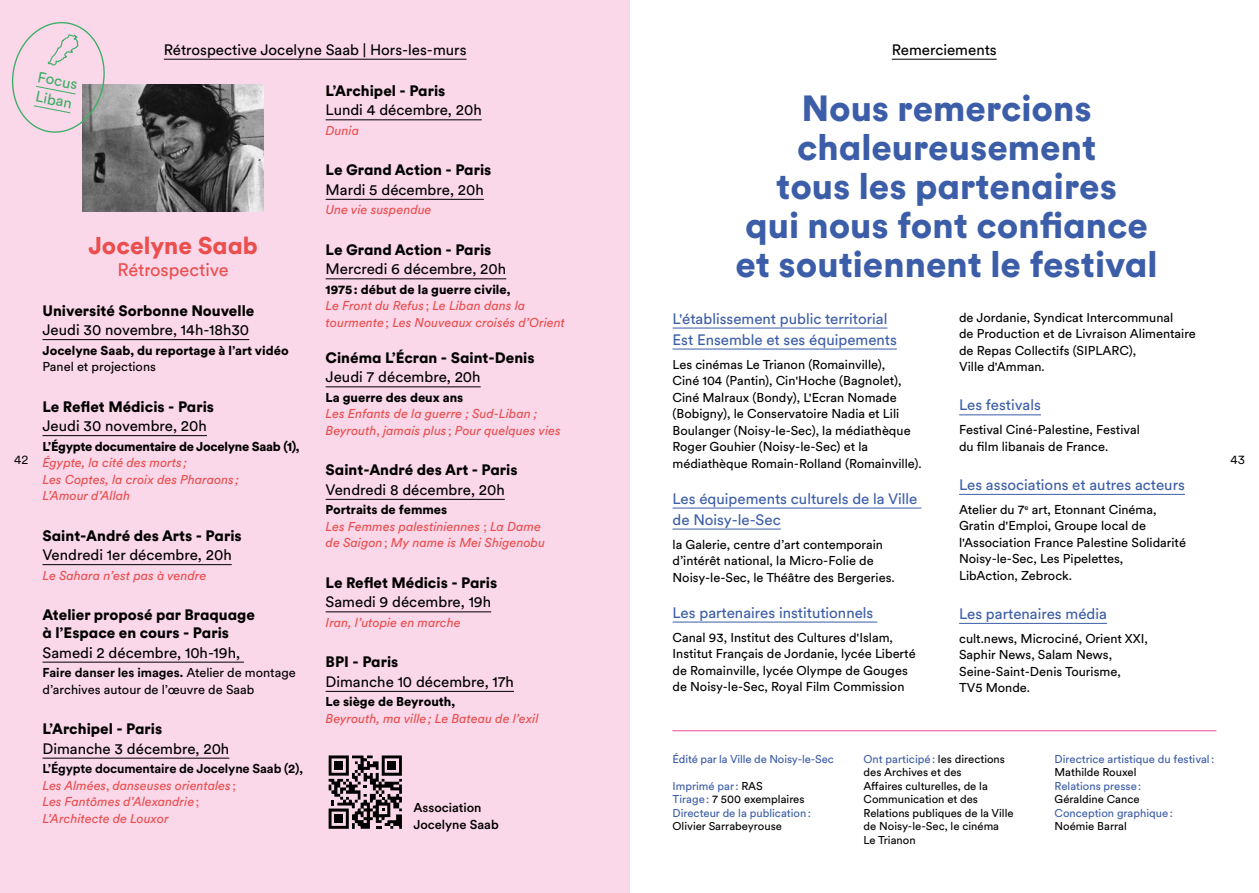
<style>
.page{position:relative;width:1259px;height:893px;background:#fff}
.page>*{position:absolute;margin:0;border:0;box-sizing:border-box;transform-origin:0 0}
.t1{font:900 36px/39px "Circular XX";color:#3c5da8;text-align:center}
.t2{font:900 24px "Circular XX";color:#ea4e4d}
.t3{font:18px "Circular XX";color:#ea4e4d}
.t4{font:15px "Circular XX";color:#000}
.t5{font:900 15px/18px "Circular XX";color:#000}
.t6{font:15px/21px "Circular XX";color:#3c5da8}
.t7{font:15px/19.5px "Circular XX";color:#3cae66}
.t8{font:12.75px/16.5px "Circular XX";color:#000}
.t9{font:italic 12.75px/16.5px "Circular XX";color:#ea4e4d}
.t10{font:900 12.75px "Circular XX";color:#000}
.t11{font:900 12.75px "Circular XX";letter-spacing:-.02em;color:#000}
.t12{font:500 12.75px/16.5px "Circular XX";color:#000}
.t13{font:12.75px "Circular XX";color:#000}
.t14{font:11.25px/13.5px "Circular XX";color:#000}
.t15{font:11.25px/13.5px "Circular XX";color:#3c5da8}
.s1{font-weight:900;font-style:normal;color:#000}
.s2{font-style:normal}
.s3{font-weight:700}
.s4{font-weight:700;font-style:normal;color:#000}
.s5{color:#000}
.s6{color:#3c5da8}
</style>
<div class="page">
<div style="left:0;top:0;width:629px;height:893px;background:#fad7e9"></div>
<hr style="left:891px;top:59px;width:105px;height:1px;background:#000">
<hr style="left:672px;top:328px;width:215px;height:1px;background:#3c5da8">
<hr style="left:672px;top:349px;width:225px;height:1px;background:#3c5da8">
<hr style="left:672px;top:508px;width:249px;height:1px;background:#3c5da8">
<hr style="left:672px;top:529px;width:109px;height:1px;background:#3c5da8">
<hr style="left:672px;top:622px;width:205px;height:1px;background:#3c5da8">
<hr style="left:959px;top:414px;width:82px;height:1px;background:#3c5da8">
<hr style="left:959px;top:494px;width:226px;height:1px;background:#3c5da8">
<hr style="left:959px;top:623px;width:148px;height:1px;background:#3c5da8">
<hr style="left:672px;top:730px;width:544px;height:1px;background:#ec619f">
<hr style="left:43px;top:339px;width:206px;height:1px;background:#000">
<hr style="left:43px;top:435px;width:164px;height:1px;background:#000">
<hr style="left:43px;top:564px;width:189px;height:1px;background:#000">
<hr style="left:43px;top:662px;width:201px;height:1px;background:#000">
<hr style="left:43px;top:758px;width:186px;height:1px;background:#000">
<hr style="left:326px;top:119px;width:156px;height:1px;background:#000">
<hr style="left:326px;top:199px;width:158px;height:1px;background:#000">
<hr style="left:326px;top:278px;width:180px;height:1px;background:#000">
<hr style="left:326px;top:386px;width:155px;height:1px;background:#000">
<hr style="left:326px;top:499px;width:179px;height:1px;background:#000">
<hr style="left:326px;top:611px;width:165px;height:1px;background:#000">
<hr style="left:326px;top:691px;width:188px;height:1px;background:#000">
<hr style="left:164px;top:59px;width:302px;height:1px;background:#000">
<img style="left:83px;top:85px;width:181px;height:126px">
<svg style="left:11px;top:22px;width:99px;height:114px"></svg>
<svg style="left:329px;top:755px;width:73px;height:74px"></svg>
<p class="t4" style="left:164px;top:39px;width:304px">Rétrospective Jocelyne Saab | Hors-les-murs</p>
<p class="t4" style="left:891px;top:39px;width:106px">Remerciements</p>
<p class="t7" style="left:40px;top:67px;width:42px;rotate:11deg">Focus<br>Liban</p>
<p class="t5" style="left:326px;top:81px;width:121px">L’Archipel - Paris</p>
<p class="t4" style="left:326px;top:100px;width:158px">Lundi 4 décembre, 20h</p>
<p class="t9" style="left:326px;top:122px;width:35px">Dunia</p>
<p class="t5" style="left:326px;top:160px;width:167px">Le Grand Action - Paris</p>
<p class="t4" style="left:326px;top:179px;width:160px">Mardi 5 décembre, 20h</p>
<p class="t9" style="left:326px;top:201px;width:107px">Une vie suspendue</p>
<p class="t5" style="left:326px;top:240px;width:167px">Le Grand Action - Paris</p>
<p class="t4" style="left:326px;top:259px;width:182px">Mercredi 6 décembre, 20h</p>
<p class="t9" style="left:326px;top:281px;width:241px"><span class="s1">1975: début de la guerre civile,<br></span>Le Front du Refus <span class="s2">;</span> Le Liban dans la tourmente<span class="s2">;</span> Les Nouveaux croisés d’Orient</p>
<p class="t5" style="left:326px;top:348px;width:210px">Cinéma L’Écran - Saint-Denis</p>
<p class="t4" style="left:326px;top:367px;width:156px">Jeudi 7 décembre, 20h</p>
<p class="t10" style="left:326px;top:388px;width:139px">La guerre des deux ans</p>
<p class="t9" style="left:326px;top:405px;width:237px">Les Enfants de la guerre ; Sud-Liban ;<br>Beyrouth<span class="s2">,</span> jamais plus <span class="s2">;</span> Pour quelques vies</p>
<p class="t5" style="left:326px;top:460px;width:193px">Saint-André des Art - Paris</p>
<p class="t4" style="left:326px;top:479px;width:181px">Vendredi 8 décembre, 20h</p>
<p class="t9" style="left:326px;top:501px;width:221px"><span class="s1">Portraits de femmes<br></span>Les Femmes palestiniennes <span class="s2">;</span> La Dame de Saigon<span class="s2">;</span> My name is Mei Shigenobu</p>
<p class="t5" style="left:326px;top:573px;width:173px">Le Reflet Médicis - Paris</p>
<p class="t4" style="left:326px;top:592px;width:167px">Samedi 9 décembre, 19h</p>
<p class="t9" style="left:326px;top:614px;width:137px">Iran, l’utopie en marche</p>
<p class="t5" style="left:326px;top:652px;width:74px">BPI - Paris</p>
<p class="t4" style="left:326px;top:671px;width:190px">Dimanche 10 décembre, 17h</p>
<p class="t10" style="left:326px;top:693px;width:131px">Le siège de Beyrouth,</p>
<p class="t9" style="left:326px;top:710px;width:214px">Beyrouth, ma ville; Le Bateau de l’exil</p>
<h1 class="t1" style="left:735px;top:88px;width:423px">Nous remercions chaleureusement<br>tous les partenaires<br>qui nous font confiance et soutiennent le festival</h1>
<h2 class="t2" style="left:88px;top:229px;width:171px">Jocelyne Saab</h2>
<h3 class="t3" style="left:118px;top:258px;width:113px">Rétrospective</h3>
<p class="t5" style="left:43px;top:301px;width:213px">Université Sorbonne Nouvelle</p>
<p class="t4" style="left:43px;top:320px;width:208px">Jeudi 30 novembre, 14h-18h30</p>
<p class="t10" style="left:43px;top:341px;width:248px">Jocelyne Saab, du reportage à l’art vidéo</p>
<p class="t8" style="left:43px;top:358px;width:115px">Panel et projections</p>
<p class="t5" style="left:43px;top:397px;width:173px">Le Reflet Médicis - Paris</p>
<p class="t4" style="left:43px;top:416px;width:166px">Jeudi 30 novembre, 20h</p>
<p class="t11" style="left:43px;top:437px;width:259px">L’Égypte documentaire de Jocelyne Saab (1),</p>
<p class="t9" style="left:43px;top:454px;width:198px">Égypte, la cité des morts ;<br>Les Coptes, la croix des Pharaons ;<br>L’Amour d’Allah</p>
<p class="t5" style="left:43px;top:526px;width:201px">Saint-André des Arts - Paris</p>
<p class="t4" style="left:43px;top:545px;width:191px">Vendredi 1er décembre, 20h</p>
<p class="t9" style="left:43px;top:566px;width:165px">Le Sahara n’est pas à vendre</p>
<p class="t5" style="left:43px;top:605px;width:214px">Atelier proposé par Braquage à l’Espace en cours - Paris</p>
<p class="t4" style="left:43px;top:642px;width:199px">Samedi 2 décembre, 10h-19h,</p>
<p class="t8" style="left:43px;top:664px;width:255px"><span class="s3">Faire danser les images.</span> Atelier de montage d’archives autour de l’œuvre de Saab</p>
<p class="t5" style="left:43px;top:719px;width:121px">L’Archipel - Paris</p>
<p class="t4" style="left:43px;top:738px;width:188px">Dimanche 3 décembre, 20h</p>
<p class="t9" style="left:43px;top:760px;width:262px"><span class="s4">L’Égypte documentaire de Jocelyne Saab (2), </span>Les Almées<span class="s2">,</span> danseuses orientales <span class="s2">;<br></span>Les Fantômes d’Alexandrie<span class="s2">;<br></span>L’Architecte de Louxor</p>
<p class="t8" style="left:959px;top:309px;width:238px">de Jordanie, Syndicat Intercommunal<br>de Production et de Livraison Alimentaire de Repas Collectifs (SIPLARC),<br>Ville d'Amman.</p>
<p class="t6" style="left:959px;top:394px;width:83px">Les festivals</p>
<p class="t8" style="left:959px;top:421px;width:182px">Festival Ciné-Palestine, Festival du film libanais de France.</p>
<p class="t6" style="left:959px;top:473px;width:227px">Les associations et autres acteurs</p>
<p class="t8" style="left:959px;top:501px;width:228px">Atelier du 7<sup>e</sup> art, Etonnant Cinéma, Gratin d'Emploi, Groupe local de l'Association France Palestine Solidarité Noisy-le-Sec, Les Pipelettes,<br>LibAction, Zebrock.</p>
<p class="t6" style="left:959px;top:602px;width:149px">Les partenaires média</p>
<p class="t8" style="left:959px;top:630px;width:190px">cult.news, Microciné, Orient XXI,<br>Saphir News, Salam News,<br>Seine-Saint-Denis Tourisme,<br>TV5 Monde.</p>
<p class="t6" style="left:672px;top:307px;width:226px">L'établissement public territorial<br>Est Ensemble et ses équipements</p>
<p class="t8" style="left:672px;top:355px;width:250px">Les cinémas Le Trianon (Romainville),<br>Ciné 104 (Pantin), Cin'Hoche (Bagnolet), Ciné Malraux (Bondy), L'Ecran Nomade (Bobigny), le Conservatoire Nadia et Lili Boulanger (Noisy-le-Sec), la médiathèque Roger Gouhier (Noisy-le-Sec) et la médiathèque Romain-Rolland (Romainville).</p>
<p class="t6" style="left:672px;top:487px;width:246px">Les équipements culturels de la Ville de Noisy-le-Sec</p>
<p class="t8" style="left:672px;top:535px;width:224px">la Galerie, centre d’art contemporain d’intérêt national, la Micro-Folie de<br>Noisy-le-Sec, le Théâtre des Bergeries.</p>
<p class="t6" style="left:672px;top:601px;width:202px">Les partenaires institutionnels</p>
<p class="t8" style="left:672px;top:628px;width:245px">Canal 93, Institut des Cultures d'Islam, Institut Français de Jordanie, lycée Liberté de Romainville, lycée Olympe de Gouges de Noisy-le-Sec, Royal Film Commission</p>
<p class="t13" style="left:14px;top:451px;width:16px">42</p>
<p class="t13" style="left:1230px;top:451px;width:16px">43</p>
<p class="t15" style="left:672px;top:751px;width:163px">Édité par la Ville de Noisy-le-Sec</p>
<p class="t15" style="left:672px;top:778px;width:140px">Imprimé par: <span class="s5">RAS<br></span>Tirage: <span class="s5">7 500 exemplaires<br></span>Directeur de la publication:</p>
<p class="t14" style="left:672px;top:819px;width:111px">Olivier Sarrabeyrouse</p>
<p class="t14" style="left:863px;top:751px;width:151px"><span class="s6">Ont participé:</span> les directions des Archives et des<br>Affaires culturelles, de la<br>Communication et des<br>Relations publiques de la Ville de Noisy-le-Sec, le cinéma<br>Le Trianon</p>
<p class="t15" style="left:1054px;top:751px;width:161px">Directrice artistique du festival:</p>
<p class="t14" style="left:1054px;top:765px;width:83px">Mathilde Rouxel</p>
<p class="t15" style="left:1054px;top:778px;width:88px">Relations presse:</p>
<p class="t14" style="left:1054px;top:792px;width:87px">Géraldine Cance</p>
<p class="t15" style="left:1054px;top:805px;width:120px">Conception graphique:</p>
<p class="t14" style="left:1054px;top:819px;width:74px">Noémie Barral</p>
<p class="t12" style="left:413px;top:799px;width:87px">Association<br>Jocelyne Saab</p>
</div>
